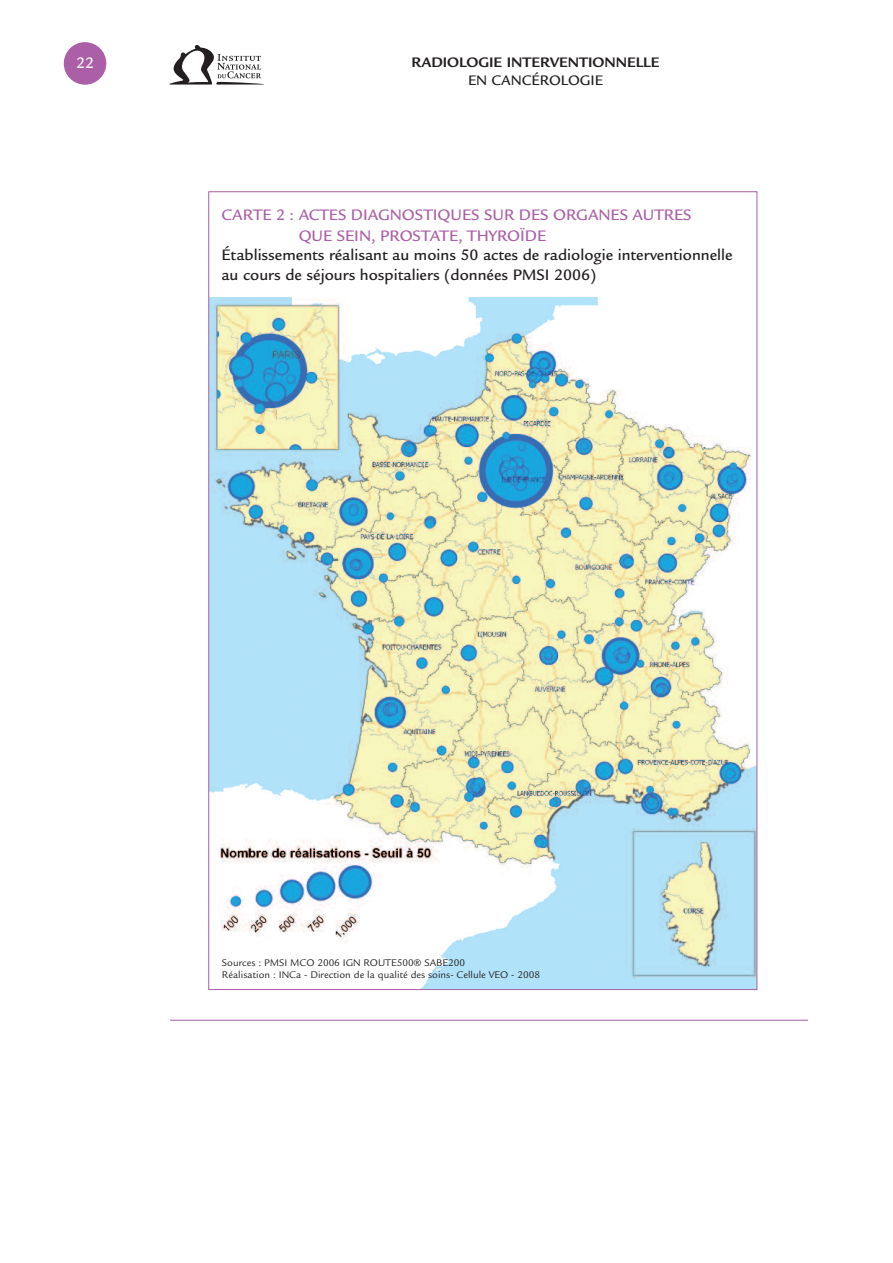
<style>
.page{position:relative;width:893px;height:1263px;background:#fff}
.page>*{position:absolute;margin:0;border:0;box-sizing:border-box;transform-origin:0 0}
.t1{font:500 16.5px/19.5px "Legacy Sans";color:#231f20}
.t2{font:500 16.5px/21px "Legacy Sans";color:#aa5fa6}
.t3{font:500 16.5px "Legacy Sans";color:#fff}
.t4{font:700 15px "Legacy Sans";color:#231f20}
.t5{font:500 15px "Legacy Sans";color:#231f20}
.t6{font:10.5px/12px "Legacy Sans";color:#231f20}
</style>
<div class="page">
<div style="left:64px;top:42px;width:42px;height:43px;background:#aa5fa6;border-radius:50%"></div>
<svg style="left:170px;top:45px;width:94px;height:40px"></svg>
<hr style="left:170px;top:1020px;width:638px;height:1px;background:#aa5fa6">
<img style="left:210px;top:297px;width:545px;height:691px">
<p class="t3" style="left:76px;top:57px;width:19px">22</p>
<p class="t4" style="left:412px;top:57px;width:249px">RADIOLOGIE INTERVENTIONNELLE</p>
<p class="t5" style="left:468px;top:75px;width:136px">EN CANCÉROLOGIE</p>
<p class="t2" style="left:299px;top:206px;width:394px;text-indent:-77px">CARTE 2 : ACTES DIAGNOSTIQUES SUR DES ORGANES AUTRES<br>QUE SEIN, PROSTATE, THYROÏDE</p>
<p class="t1" style="left:221px;top:247px;width:513px">Établissements réalisant au moins 50 actes de radiologie interventionnelle au cours de séjours hospitaliers (données PMSI 2006)</p>
<p class="t6" style="left:222px;top:958px;width:320px">Sources : PMSI MCO 2006 IGN ROUTE500® SABE200<br>Réalisation : INCa - Direction de la qualité des soins- Cellule VEO - 2008</p>
</div>
